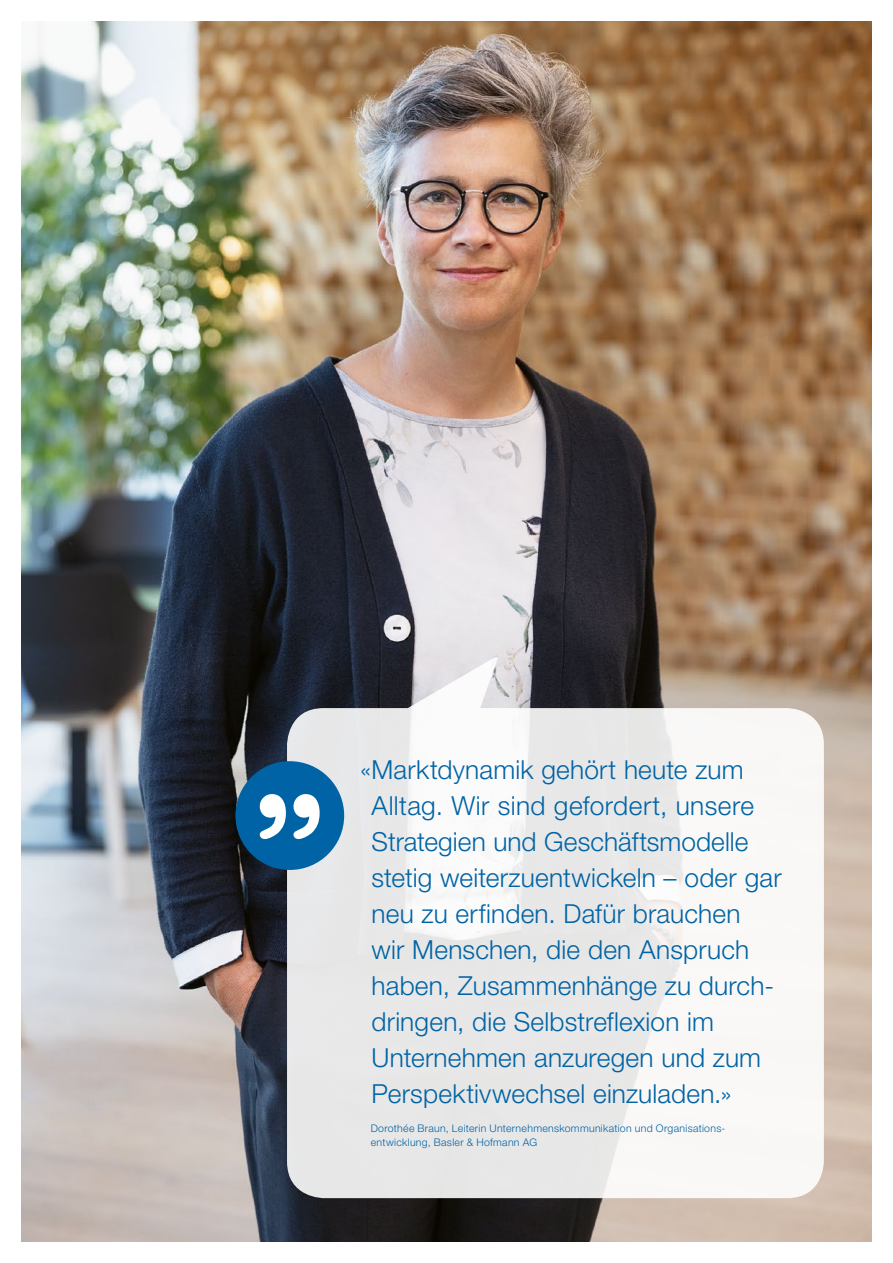
<style>
.page{position:relative;width:893px;height:1263px;background:#fff}
.page>*{position:absolute;margin:0;border:0;box-sizing:border-box;transform-origin:0 0}
.t1{font:700 148.5px "Helvetica Rounded LT Std";color:#fff}
.t2{font:300 26.25px/36px "Helvetica Neue LT Pro";letter-spacing:.005em;color:#0063a5}
.t3{font:300 10.5px/14.2px "Helvetica Neue LT Pro";letter-spacing:.03em;color:#0063a5}
</style>
<div class="page">
<img style="left:21px;top:21px;width:851px;height:1221px">
<svg style="left:287px;top:656px;width:537px;height:542px;fill:#e8e8e9"></svg>
<div style="left:235px;top:761px;width:109px;height:109px;background:#0063a5;border-radius:50%"></div>
<h1 class="t1" style="left:250px;top:760px;width:81px">”</h1>
<p class="t2" style="left:371px;top:751px;width:412px;text-indent:-11px">«Marktdynamik gehört heute zum Alltag. Wir sind gefordert, unsere Strategien und Geschäftsmodelle stetig weiterzuentwickeln – oder gar neu zu erfinden. Dafür brauchen<br>wir Menschen, die den Anspruch haben, Zusammenhänge zu durch&shy;dringen, die Selbstreflexion im Unternehmen anzuregen und zum Perspektivwechsel einzuladen.»</p>
<p class="t3" style="left:371px;top:1120px;width:356px">Dorothée Braun, Leiterin Unternehmenskommunikation und Organisations&shy;entwicklung, Basler &amp; Hofmann AG</p>
</div>
